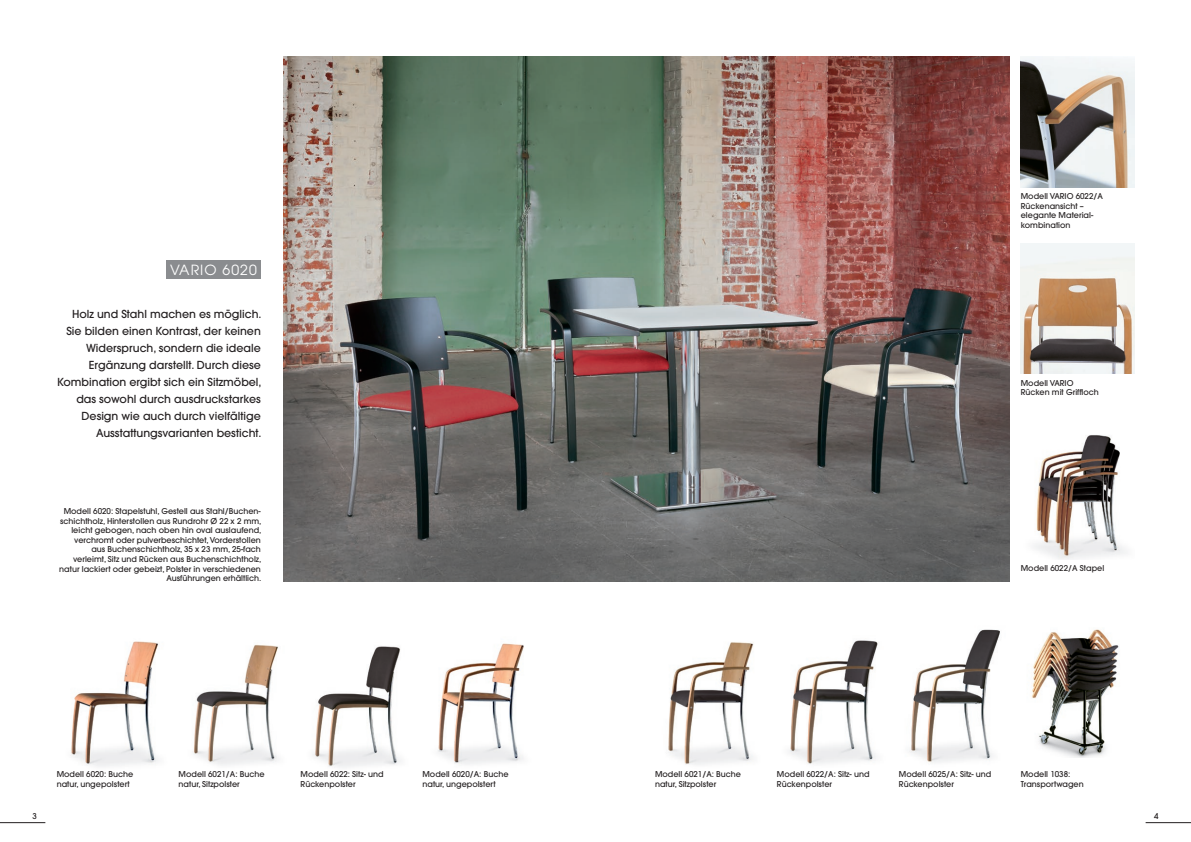
<style>
.page{position:relative;width:1191px;height:842px;background:#fff}
.page>*{position:absolute;margin:0;border:0;box-sizing:border-box;transform-origin:0 0}
.t1{font:14px "Avant Garde";letter-spacing:.075em;color:#fff}
.t2{font:500 11px/17px "Avant Garde";color:#231f20;text-align:right}
.t3{font:500 8px/9.6px "Avant Garde";color:#231f20}
</style>
<div class="page">
<hr style="left:0;top:822px;width:45px;height:1px;background:#231f20">
<hr style="left:1145px;top:822px;width:46px;height:1px;background:#231f20">
<img style="left:313px;top:646px;width:88px;height:122px">
<img style="left:789px;top:640px;width:89px;height:124px">
<img style="left:1031px;top:629px;width:89px;height:128px">
<img style="left:1020px;top:243px;width:114px;height:130px">
<img style="left:71px;top:641px;width:87px;height:126px">
<img style="left:668px;top:642px;width:86px;height:123px">
<img style="left:909px;top:629px;width:91px;height:134px">
<img style="left:1034px;top:435px;width:93px;height:124px">
<div style="left:166px;top:261px;width:95px;height:18px;background:#8a8c8f"></div>
<img style="left:283px;top:57px;width:726px;height:524px">
<img style="left:193px;top:644px;width:85px;height:122px">
<img style="left:438px;top:643px;width:86px;height:122px">
<img style="left:1020px;top:57px;width:114px;height:130px">
<p class="t1" style="left:170px;top:261px;width:88px">VARIO 6020</p>
<p class="t2" style="left:57px;top:305px;width:206px">Holz und Stahl machen es möglich.<br>Sie bilden einen Kontrast, der keinen Widerspruch, sondern die ideale Ergänzung darstellt. Durch diese Kombination ergibt sich ein Sitzmöbel, das sowohl durch ausdruckstarkes Design wie auch durch vielfältige Ausstattungsvarianten besticht.</p>
<p class="t3" style="left:59px;top:506px;width:204px;text-align:right">Modell 6020: Stapelstuhl, Gestell aus Stahl/Buchen&shy;schichtholz, Hinterstollen aus Rundrohr Ø 22 x 2 mm, leicht gebogen, nach oben hin oval auslaufend, verchromt oder pulverbeschichtet, Vorderstollen aus Buchenschichtholz, 35 x 23 mm, 25-fach verleimt, Sitz und Rücken aus Buchenschichtholz, natur lackiert oder gebeizt, Polster in verschiedenen Ausführungen erhältlich.</p>
<p class="t3" style="left:1020px;top:191px;width:84px">Modell VARIO 6022/A</p>
<p class="t3" style="left:1020px;top:201px;width:65px">Rückenansicht –</p>
<p class="t3" style="left:1020px;top:211px;width:74px">elegante Material&shy;kombination</p>
<p class="t3" style="left:1020px;top:378px;width:54px">Modell VARIO</p>
<p class="t3" style="left:1020px;top:388px;width:79px">Rücken mit Griffloch</p>
<p class="t3" style="left:1020px;top:563px;width:85px">Modell 6022/A Stapel</p>
<p class="t3" style="left:57px;top:770px;width:78px">Modell 6020: Buche natur, ungepolstert</p>
<p class="t3" style="left:655px;top:770px;width:87px">Modell 6021/A: Buche natur, Sitzpolster</p>
<p class="t3" style="left:179px;top:770px;width:87px">Modell 6021/A: Buche natur, Sitzpolster</p>
<p class="t3" style="left:422px;top:770px;width:87px">Modell 6020/A: Buche natur, ungepolstert</p>
<p class="t3" style="left:300px;top:770px;width:85px">Modell 6022: Sitz- und<br>Rückenpolster</p>
<p class="t3" style="left:777px;top:770px;width:94px">Modell 6022/A: Sitz- und<br>Rückenpolster</p>
<p class="t3" style="left:899px;top:770px;width:94px">Modell 6025/A: Sitz- und<br>Rückenpolster</p>
<p class="t3" style="left:1020px;top:770px;width:51px">Modell 1038:</p>
<p class="t3" style="left:1020px;top:779px;width:64px">Transportwagen</p>
<p class="t3" style="left:32px;top:812px;width:6px">3</p>
<p class="t3" style="left:1154px;top:811px;width:6px">4</p>
</div>
